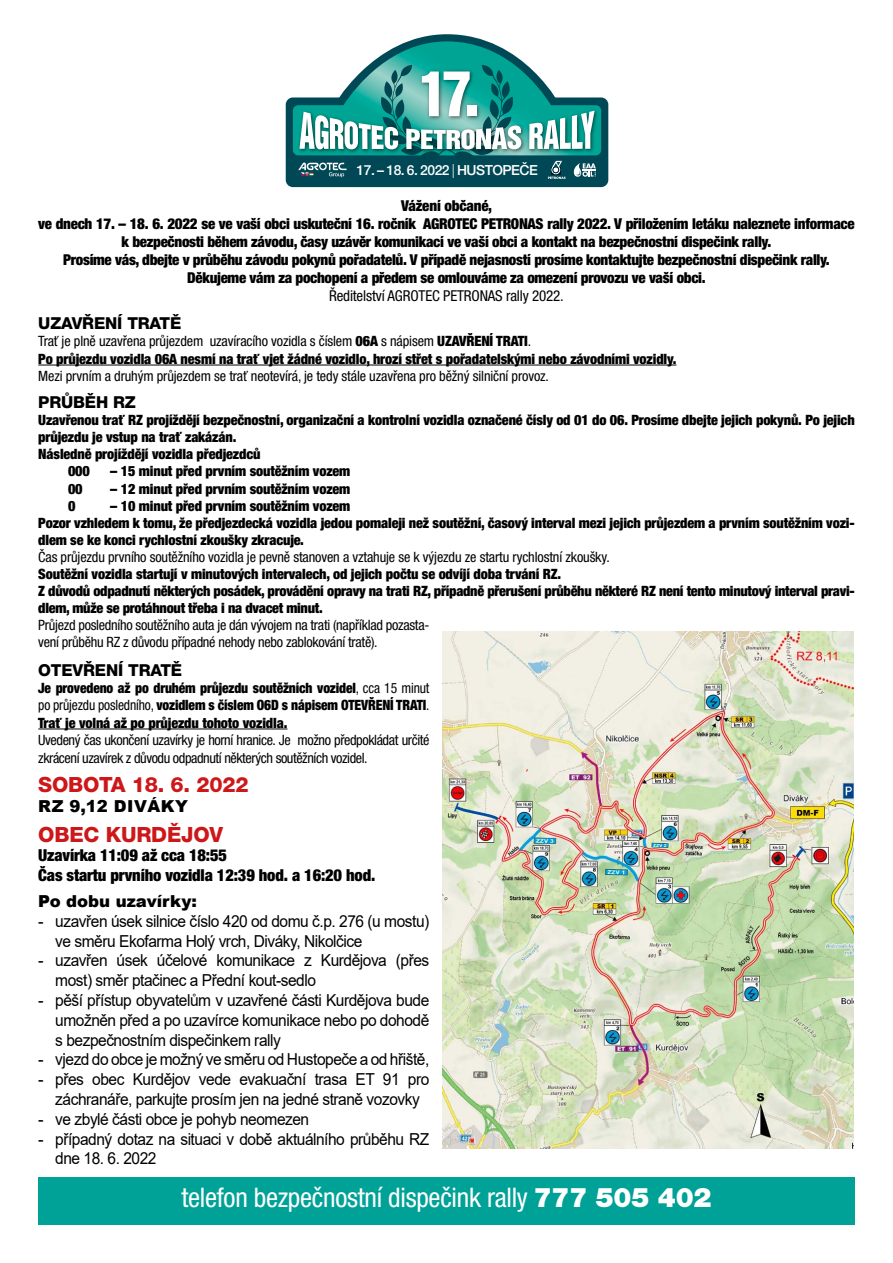
<style>
.page{position:relative;width:893px;height:1263px;background:#fff}
.page>*{position:absolute;margin:0;border:0;box-sizing:border-box;transform-origin:0 0}
.t1{font:56.85px "Helvetica Inserat CE";color:#fff}
.t2{font:condensed 27px "Helvetica Neue LT Pro";letter-spacing:-.01em;color:#fff}
.t3{font:800 21px "Helvetica Neue LT Pro";letter-spacing:-.01em;color:#cd1719}
.t4{font:16.5px/19.8px "Arial";letter-spacing:-.03em;color:#000}
.t5{font:900 condensed 16.5px/19.8px "Helvetica Neue LT Pro";letter-spacing:-.01em;color:#000}
.t6{font:800 16.5px "Helvetica Neue LT Pro";letter-spacing:-.01em;color:#000}
.t7{font:900 16.5px "Arial";color:#000}
.t8{font:900 16.5px "Arial";letter-spacing:.035em;color:#000}
.t9{font:900 condensed 15px/18px "Helvetica Neue LT Pro";letter-spacing:-.02em;color:#000;text-align:center}
.t10{font:condensed 15px "Helvetica Neue LT Pro";letter-spacing:-.01em;color:#000}
.t11{font:900 condensed 14.25px/17.1px "Helvetica Neue LT Pro";letter-spacing:-.01em;color:#000}
.t12{font:condensed 14.25px/17.1px "Helvetica Neue LT Pro";letter-spacing:-.02em;color:#000}
.t13{font:900 condensed 14.25px/17.1px "Helvetica Neue LT Pro";letter-spacing:-.01em;color:#000;text-align:justify;scale:.95 1}
.t14{font:500 13.95px "Helvetica Neue CE";letter-spacing:-.035em;color:#fff}
.s1{font-weight:300}
.s2{font-weight:400}
.s3{font-weight:900;font-stretch:normal}
</style>
<div class="page">
<div style="left:286px;top:97px;width:322px;height:90px;background:#004855;border-radius:7px"></div>
<svg style="left:293px;top:34px;width:308px;height:145px"></svg>
<hr style="left:38px;top:365px;width:638px;height:1px;background:#000">
<hr style="left:38px;top:729px;width:249px;height:1px;background:#000">
<div style="left:38px;top:1177px;width:817px;height:48px;background:#00a297"></div>
<img style="left:442px;top:631px;width:412px;height:518px">
<h1 class="t1" style="left:419px;top:59px;width:62px">17.</h1>
<p class="t14" style="left:357px;top:162px;width:183px">17. – 18. 6. 2022 <span class="s1">|</span> HUSTOPEČE</p>
<p class="t9" style="left:38px;top:196px;width:818px">Vážení občané,<br>ve dnech 17. – 18. 6. 2022 se ve vaší obci uskuteční 16. ročník AGROTEC PETRONAS rally 2022. V přiložením letáku naleznete informace k bezpečnosti během závodu, časy uzávěr komunikací ve vaší obci a kontakt na bezpečnostní dispečink rally.<br>Prosíme vás, dbejte v průběhu závodu pokynů pořadatelů. V případě nejasností prosíme kontaktujte bezpečnostní dispečink rally.<br>Děkujeme vám za pochopení a předem se omlouváme za omezení provozu ve vaší obci.</p>
<p class="t10" style="left:329px;top:287px;width:236px">Ředitelství AGROTEC PETRONAS rally 2022.</p>
<p class="t6" style="left:38px;top:314px;width:145px">UZAVŘENÍ TRATĚ</p>
<p class="t11" style="left:38px;top:333px;width:640px"><span class="s2">Trať je plně uzavřena průjezdem uzavíracího vozidla s číslem</span> 06A <span class="s2">s nápisem</span> UZAVŘENÍ TRATI<span class="s2">.<br></span>Po průjezdu vozidla 06A nesmí na trať vjet žádné vozidlo, hrozí střet s pořadatelskými nebo závodními vozidly.</p>
<p class="t12" style="left:38px;top:367px;width:512px">Mezi prvním a druhým průjezdem se trať neotevírá, je tedy stále uzavřena pro běžný silniční provoz.</p>
<p class="t6" style="left:38px;top:392px;width:99px">PRŮBĚH RZ</p>
<p class="t11" style="left:38px;top:411px;width:818px">Uzavřenou trať RZ projíždějí bezpečnostní, organizační a kontrolní vozidla označené čísly od 01 do 06. Prosíme dbejte jejich pokynů. Po jejich</p>
<p class="t11" style="left:38px;top:428px;width:200px">průjezdu je vstup na trať zakázán.</p>
<p class="t11" style="left:38px;top:445px;width:224px">Následně projíždějí vozidla předjezdců</p>
<p class="t11" style="left:68px;top:463px;width:23px">000</p>
<p class="t11" style="left:110px;top:463px;width:242px">– 15 minut před prvním soutěžním vozem</p>
<p class="t11" style="left:68px;top:480px;width:16px">00</p>
<p class="t11" style="left:110px;top:480px;width:242px">– 12 minut před prvním soutěžním vozem</p>
<p class="t11" style="left:68px;top:497px;width:9px">0</p>
<p class="t11" style="left:38px;top:497px;width:818px;text-indent:72px">– 10 minut před prvním soutěžním vozem<br>Pozor vzhledem k tomu, že předjezdecká vozidla jedou pomaleji než soutěžní, časový interval mezi jejich průjezdem a prvním soutěžním vozi&shy;dlem se ke konci rychlostní zkoušky zkracuje.</p>
<p class="t12" style="left:38px;top:548px;width:573px">Čas průjezdu prvního soutěžního vozidla je pevně stanoven a vztahuje se k výjezdu ze startu rychlostní zkoušky.</p>
<p class="t11" style="left:38px;top:565px;width:818px">Soutěžní vozidla startují v minutových intervalech, od jejich počtu se odvíjí doba trvání RZ.<br>Z důvodů odpadnutí některých posádek, provádění opravy na trati RZ, případně přerušení průběhu některé RZ není tento minutový interval pravi&shy;dlem, může se protáhnout třeba i na dvacet minut.</p>
<p class="t12" style="left:38px;top:617px;width:393px">Průjezd posledního soutěžního auta je dán vývojem na trati (například pozasta&shy;vení průběhu RZ z důvodu případné nehody nebo zablokování tratě).</p>
<p class="t6" style="left:38px;top:660px;width:145px">OTEVŘENÍ TRATĚ</p>
<p class="t13" style="left:38px;top:679px;width:413px">Je provedeno až po druhém průjezdu soutěžních vozidel<span class="s2">, cca 15 minut po průjezdu posledního,</span> vozidlem s číslem O6D s nápisem OTEVŘENÍ TRATI<span class="s2">.<br></span>Trať je volná až po průjezdu tohoto vozidla.</p>
<p class="t12" style="left:38px;top:730px;width:393px;line-height:18px">Uvedený čas ukončení uzavírky je horní hranice. Je možno předpokládat určité zkrácení uzavírek z důvodu odpadnutí některých soutěžních vozidel.</p>
<h3 class="t3" style="left:38px;top:772px;width:212px">SOBOTA 18. 6. 2022</h3>
<p class="t8" style="left:38px;top:794px;width:151px">RZ 9,12 DIVÁKY</p>
<h3 class="t3" style="left:38px;top:822px;width:186px">OBEC KURDĚJOV</h3>
<p class="t5" style="left:38px;top:845px;width:339px">Uzavírka 11:09 až cca 18:55<br>Čas startu prvního vozidla 12:39 hod. a 16:20 hod.</p>
<p class="t7" style="left:38px;top:889px;width:160px">Po dobu uzavírky:</p>
<p class="t4" style="left:55px;top:911px;width:376px;text-indent:-17px">- uzavřen úsek silnice číslo 420 od domu č.p. 276 (u mostu) ve směru Ekofarma Holý vrch, Diváky, Nikolčice</p>
<p class="t4" style="left:55px;top:951px;width:376px;text-indent:-17px">- uzavřen úsek účelové komunikace z Kurdějova (přes most) směr ptačinec a Přední kout-sedlo</p>
<p class="t4" style="left:55px;top:990px;width:376px;text-align:justify;text-indent:-17px">- pěší přístup obyvatelům v uzavřené části Kurdějova bude umožněn před a po uzavírce komunikace nebo po dohodě s bezpečnostním dispečinkem rally</p>
<p class="t4" style="left:38px;top:1050px;width:393px">- vjezd do obce je možný ve směru od Hustopeče a od hřiště,</p>
<p class="t4" style="left:38px;top:1069px;width:393px;text-align:center">- přes obec Kurdějov vede evakuační trasa ET 91 pro záchranáře, parkujte prosím jen na jedné straně vozovky</p>
<p class="t4" style="left:38px;top:1109px;width:272px">- ve zbylé části obce je pohyb neomezen</p>
<p class="t4" style="left:55px;top:1129px;width:376px;text-indent:-17px">- případný dotaz na situaci v době aktuálního průběhu RZ dne 18. 6. 2022</p>
<h2 class="t2" style="left:181px;top:1181px;width:531px">telefon bezpečnostní dispečink rally <span class="s3">777 505 402</span></h2>
</div>
